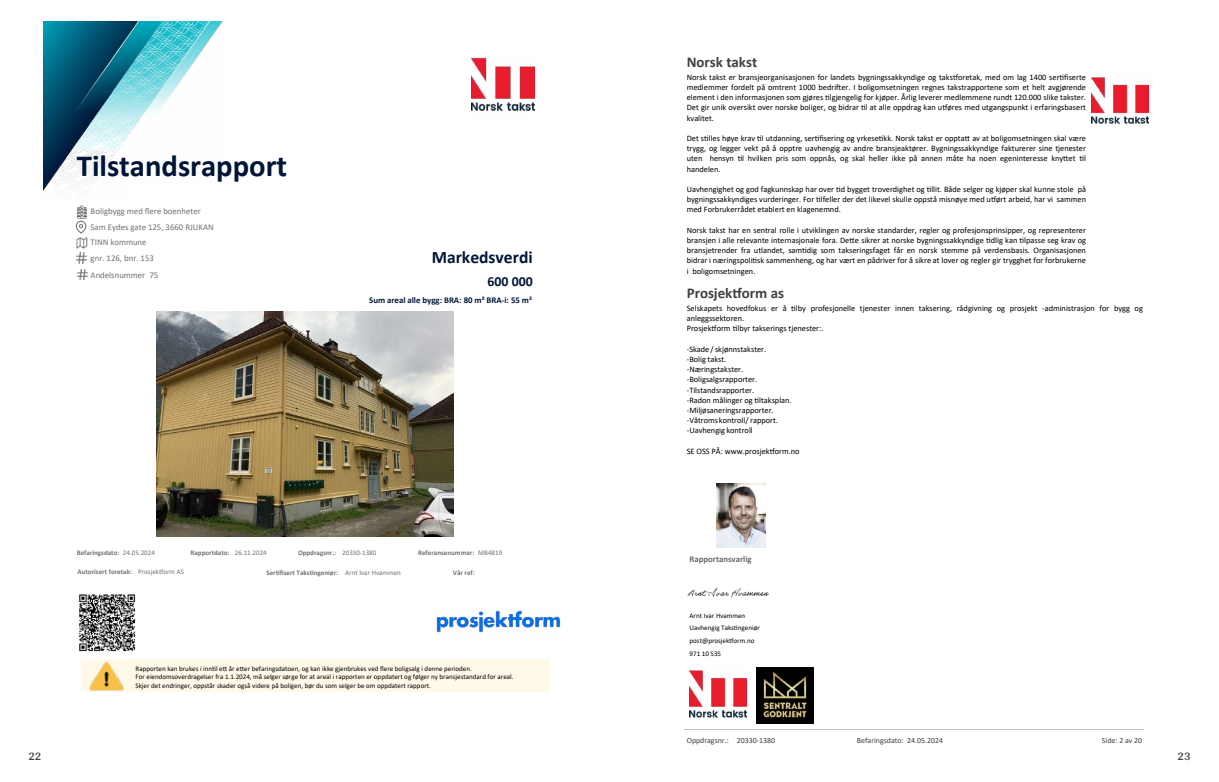
<style>
.page{position:relative;width:1219px;height:782px;background:#fff}
.page>*{position:absolute;margin:0;border:0;box-sizing:border-box;transform-origin:0 0}
.t1{font:700 30.7px "Calibri";color:#011538}
.t2{font:700 17.6px "Calibri";color:#011538}
.t3{font:700 14.9px "Calibri";color:#404040}
.t4{font:700 13.8px "Calibri";color:#011538}
.t5{font:700 12px "Arya";color:#414749}
.t6{font:8.8px/16.4px "Calibri";color:#727272}
.t7{font:700 8.8px "Calibri";color:#011538}
.t8{font:700 8.8px "Calibri";color:#696969}
.t9{font:8.3px/10.2px "Calibri";color:#000;text-align:justify}
.t10{font:7.9px "Calibri";color:#404040}
.t11{font:7px/8.6px "Calibri";color:#000}
.t12{font:700 7px "Calibri";color:#727272}
.s1{font-weight:400}
</style>
<div class="page">
<img style="left:43px;top:21px;width:180px;height:170px">
<img style="left:471px;top:57px;width:64px;height:54px">
<img style="left:79px;top:594px;width:57px;height:58px">
<img style="left:156px;top:312px;width:298px;height:224px">
<img style="left:436px;top:610px;width:125px;height:23px">
<div style="left:81px;top:658px;width:469px;height:33px;background:#fff9e9"></div>
<img style="left:90px;top:661px;width:34px;height:30px">
<svg style="left:75px;top:206px;width:13px;height:75px"></svg>
<img style="left:1091px;top:77px;width:57px;height:47px">
<img style="left:717px;top:484px;width:48px;height:63px">
<img style="left:688px;top:587px;width:82px;height:11px">
<img style="left:690px;top:670px;width:56px;height:48px">
<img style="left:757px;top:667px;width:57px;height:56px">
<hr style="left:684px;top:728px;width:460px;height:1px;background:#c0c0c0">
<h1 class="t1" style="left:77px;top:144px;width:212px">Tilstandsrapport</h1>
<p class="t6" style="left:91px;top:203px;width:112px">Boligbygg med 昀氀ere boenheter</p>
<p class="t6" style="left:91px;top:219px;width:125px">Sam Eydes gate 125, 3660 RJUKAN</p>
<p class="t6" style="left:91px;top:250px;width:69px">gnr. 126, bnr. 153<br>Andelsnummer 75</p>
<h2 class="t2" style="left:432px;top:245px;width:102px">Markedsverdi</h2>
<h3 class="t4" style="left:488px;top:271px;width:47px">600 000</h3>
<p class="t6" style="left:91px;top:234px;width:58px">TINN kommune</p>
<p class="t7" style="left:369px;top:293px;width:164px">Sum areal alle bygg: BRA: 80 m² BRA-i: 55 m²</p>
<h3 class="t5" style="left:28px;top:749px;width:15px">22</h3>
<p class="t12" style="left:77px;top:547px;width:80px">Befaringsdato: <span class="s1">24.05.2024</span></p>
<p class="t12" style="left:191px;top:547px;width:78px">Rapportdato: <span class="s1">26.11.2024</span></p>
<p class="t12" style="left:298px;top:547px;width:80px">Oppdragsnr.: <span class="s1">20330-1380</span></p>
<p class="t12" style="left:78px;top:566px;width:108px">Autorisert foretak: <span class="s1">Prosjek琀昀orm AS</span></p>
<p class="t12" style="left:266px;top:567px;width:136px">Ser琀椀昀椀sert Taks琀椀ngeniør: <span class="s1">Arnt Ivar Hvammen</span></p>
<p class="t12" style="left:418px;top:547px;width:86px">Referansenummer: <span class="s1">MB4819</span></p>
<p class="t12" style="left:453px;top:567px;width:23px">Vår ref:</p>
<p class="t11" style="left:136px;top:663px;width:379px">Rapporten kan brukes i inn琀椀l e琀琀 år e琀琀er befaringsdatoen, og kan ikke gjenbrukes ved 昀氀ere boligsalg i denne perioden.<br>For eiendomsoverdragelser fra 1.1.2024, må selger sørge for at areal i rapporten er oppdatert og følger ny bransjestandard for areal.<br>Skjer det endringer, oppstår skader også videre på boligen, bør du som selger be om oppdatert rapport.</p>
<h3 class="t3" style="left:687px;top:52px;width:72px">Norsk takst</h3>
<p class="t9" style="left:687px;top:72px;width:401px">Norsk takst er bransjeorganisasjonen for landets bygningssakkyndige og taks琀昀oretak, med om lag 1400 ser琀椀昀椀serte medlemmer fordelt på omtrent 1000 bedri昀琀er. I boligomsetningen regnes takstrapportene som et helt avgjørende element i den informasjonen som gjøres 琀椀lgjengelig for kjøper. Årlig leverer medlemmene rundt 120.000 slike takster.<br>Det gir unik oversikt over norske boliger, og bidrar 琀椀l at alle oppdrag kan u琀昀øres med utgangspunkt i erfaringsbasert kvalitet.</p>
<p class="t9" style="left:687px;top:133px;width:401px">Det s琀椀lles høye krav 琀椀l utdanning, ser琀椀昀椀sering og yrkese琀椀kk. Norsk takst er oppta琀琀 av at boligomsetningen skal være trygg, og legger vekt på å opptre uavhengig av andre bransjeaktører. Bygningssakkyndige fakturerer sine tjenester uten hensyn 琀椀l hvilken pris som oppnås, og skal heller ikke på annen måte ha noen egeninteresse kny琀琀et 琀椀l handelen.</p>
<p class="t9" style="left:687px;top:184px;width:401px">Uavhengighet og god fagkunnskap har over 琀椀d bygget troverdighet og 琀椀llit. Både selger og kjøper skal kunne stole på bygningssakkyndiges vurderinger. For 琀椀lfeller der det likevel skulle oppstå misnøye med u琀昀ørt arbeid, har vi sammen med Forbrukerrådet etablert en klagenemnd.</p>
<p class="t9" style="left:687px;top:224px;width:401px">Norsk takst har en sentral rolle i utviklingen av norske standarder, regler og profesjonsprinsipper, og representerer bransjen i alle relevante internasjonale fora. De琀琀e sikrer at norske bygningssakkyndige 琀椀dlig kan 琀椀lpasse seg krav og bransjetrender fra utlandet, sam琀椀dig som takseringsfaget får en norsk stemme på verdensbasis. Organisasjonen bidrar i næringspoli琀椀sk sammenheng, og har vært en pådriver for å sikre at lover og regler gir trygghet for forbrukerne i boligomsetningen.</p>
<h3 class="t3" style="left:687px;top:283px;width:99px">Prosjek琀昀orm as</h3>
<p class="t9" style="left:687px;top:303px;width:458px;text-align:left">Selskapets hovedfokus er å 琀椀lby profesjonelle tjenester innen taksering, rådgivning og prosjekt -administrasjon for bygg og anleggssektoren.<br>Prosjek琀昀orm 琀椀lbyr takserings tjenester:.</p>
<p class="t9" style="left:687px;top:343px;width:106px;text-align:left">-Skade / skjønnstakster.<br>-Bolig takst.<br>-Næringstakster. -Boligsalgsrapporter. -Tilstandsrapporter.<br>-Radon målinger og 琀椀ltaksplan. -Miljøsaneringsrapporter. -Våtroms kontroll/ rapport. -Uavhengig kontroll</p>
<p class="t9" style="left:687px;top:445px;width:114px">SE OSS PÅ: www.prosjek琀昀orm.no</p>
<p class="t8" style="left:690px;top:553px;width:64px">Rapportansvarlig</p>
<p class="t11" style="left:690px;top:610px;width:57px">Arnt Ivar Hvammen</p>
<p class="t11" style="left:690px;top:621px;width:72px;line-height:12.6px">Uavhengig Taks琀椀ngeniør post@prosjek琀昀orm.no</p>
<p class="t11" style="left:690px;top:648px;width:33px">971 10 535</p>
<p class="t10" style="left:687px;top:735px;width:90px">Oppdragsnr.: 20330-1380</p>
<p class="t10" style="left:857px;top:735px;width:88px">Befaringsdato: 24.05.2024</p>
<p class="t10" style="left:1102px;top:735px;width:42px">Side: 2 av 20</p>
<h3 class="t5" style="left:1177px;top:749px;width:15px">23</h3>
</div>
